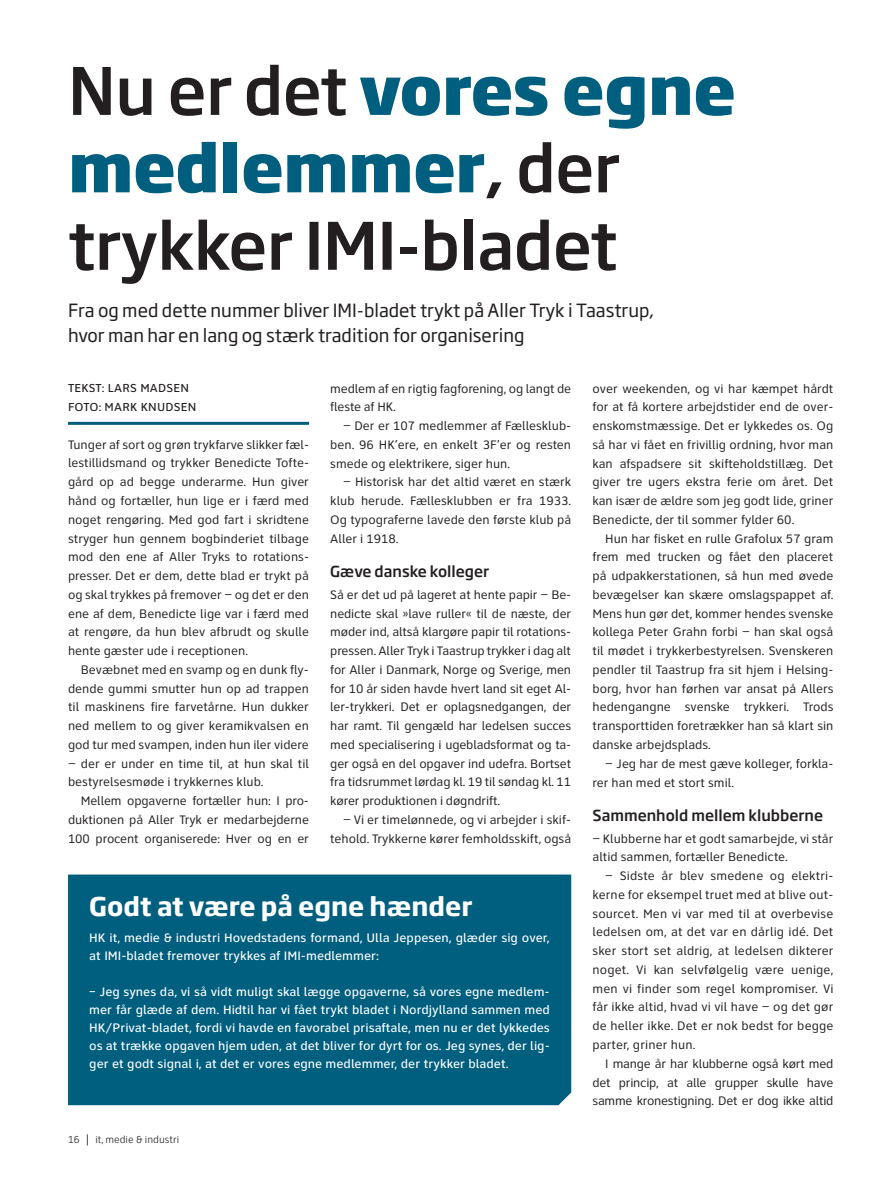
<style>
.page{position:relative;width:893px;height:1191px;background:#fff}
.page>*{position:absolute;margin:0;border:0;box-sizing:border-box;transform-origin:0 0}
.t1{font:800 64.5px/77.4px "Soho Gothic Pro";letter-spacing:-.01em;color:#005e7f}
.t2{font:500 64.5px "Soho Gothic Std";letter-spacing:-.01em;color:#231f20}
.t3{font:700 25.5px "Soho Gothic Pro";color:#fff}
.t4{font:18px/25.5px "Soho Gothic Pro";color:#231f20}
.t5{font:500 15px "Soho Gothic Std";color:#231f20}
.t6{font:12.75px/18.8px "Clearview ADA";color:#231f20;text-align:justify}
.t7{font:500 12.75px/18px "Clearview ADA";color:#fff}
.t8{font:500 12px/18.8px "Clearview ADA";letter-spacing:.02em;color:#231f20}
.t9{font:300 10.5px "Clearview ADA";color:#231f20}
.s1{font-family:"Soho Gothic Std";font-weight:500;color:#231f20}
.s2{font-size:11.85px}
</style>
<div class="page">
<hr style="left:68px;top:422px;width:241px;height:3px;background:#005e7f">
<div style="left:68px;top:874px;width:503px;height:231px;background:#005e7f"></div>
<h1 class="t1" style="left:68px;top:48px;width:669px"><span class="s1">Nu er det</span> vores egne medlemmer<span class="s1">, der</span></h1>
<h1 class="t2" style="left:68px;top:204px;width:551px">trykker IMI-bladet</h1>
<h3 class="t4" style="left:68px;top:296px;width:587px">Fra og med dette nummer bliver IMI-bladet trykt på Aller Tryk i Taastrup, hvor man har en lang og stærk tradition for organisering</h3>
<p class="t8" style="left:68px;top:378px;width:130px">TEKST: LARS MADSEN<br>FOTO: MARK KNUDSEN</p>
<p class="t6" style="left:68px;top:435px;width:242px">Tunger af sort og grøn trykfarve slikker fæl&shy;lestillidsmand og trykker Benedicte Tofte&shy;gård op ad begge underarme. Hun giver hånd og fortæller, hun lige er i færd med noget rengøring. Med god fart i skridtene stryger hun gennem bogbinderiet tilbage mod den ene af Aller Tryks to rotations&shy;presser. Det er dem, dette blad er trykt på og skal trykkes på fremover – og det er den ene af dem, Benedicte lige var i færd med at rengøre, da hun blev afbrudt og skulle hente gæster ude i receptionen.</p>
<p class="t6" style="left:68px;top:660px;width:242px;text-indent:13px">Bevæbnet med en svamp og en dunk fly&shy;dende gummi smutter hun op ad trappen til maskinens fire farvetårne. Hun dukker ned mellem to og giver keramikvalsen en god tur med svampen, inden hun iler videre</p>
<p class="t6" style="left:68px;top:754px;width:242px">– der er under en time til, at hun skal til bestyrelsesmøde i trykkernes klub.</p>
<p class="t6" style="left:68px;top:791px;width:242px;text-indent:13px">Mellem opgaverne fortæller hun: I pro&shy;duktionen på Aller Tryk er medarbejderne 100 procent organiserede: Hver og en er</p>
<p class="t6" style="left:592px;top:378px;width:242px">over weekenden, og vi har kæmpet hårdt for at få kortere arbejdstider end de over&shy;enskomstmæssige. Det er lykkedes os. Og så har vi fået en frivillig ordning, hvor man kan afspadsere sit skifteholdstillæg. Det giver tre ugers ekstra ferie om året. Det kan især de ældre som jeg godt lide, griner Benedicte, der til sommer fylder 60.</p>
<p class="t6" style="left:592px;top:529px;width:242px;text-indent:13px">Hun har fisket en rulle Grafolux 57 gram frem med trucken og fået den placeret på udpakkerstationen, så hun med øvede bevægelser kan skære omslagspappet af.<br>Mens hun gør det, kommer hendes svenske kollega Peter Grahn forbi – han skal også til mødet i trykkerbestyrelsen. Svenskeren pendler til Taastrup fra sit hjem i Helsing&shy;borg, hvor han førhen var ansat på Allers hedengangne svenske trykkeri. Trods transporttiden foretrækker han så klart sin danske arbejdsplads.</p>
<p class="t6" style="left:592px;top:754px;width:242px;text-indent:13px">– Jeg har de mest gæve kolleger, forkla&shy;rer han med et stort smil.</p>
<p class="t5" style="left:592px;top:805px;width:232px">Sammenhold mellem klubberne</p>
<p class="t6" style="left:592px;top:828px;width:242px">– Klubberne har et godt samarbejde, vi står altid sammen, fortæller Benedicte.</p>
<p class="t6" style="left:592px;top:866px;width:242px;text-indent:13px">– Sidste år blev smedene og elektri&shy;kerne for eksempel truet med at blive out&shy;sourcet. Men vi var med til at overbevise ledelsen om, at det var en dårlig idé. Det sker stort set aldrig, at ledelsen dikterer noget. Vi kan selvfølgelig være uenige, men vi finder som regel kompromiser. Vi får ikke altid, hvad vi vil have – og det gør de heller ikke. Det er nok bedst for begge parter, griner hun.</p>
<p class="t6" style="left:592px;top:1053px;width:242px;text-indent:13px">I mange år har klubberne også kørt med det princip, at alle grupper skulle have samme kronestigning. Det er dog ikke altid</p>
<p class="t6" style="left:330px;top:379px;width:242px">medlem af en rigtig fagforening, og langt de fleste af HK.</p>
<p class="t6" style="left:330px;top:416px;width:242px;text-indent:13px">– Der er 107 medlemmer af Fællesklub&shy;ben. 96 HK’ere, en enkelt 3F’er og resten smede og elektrikere, siger hun.</p>
<p class="t6" style="left:330px;top:472px;width:242px;text-indent:13px">– Historisk har det altid været en stærk klub herude. Fællesklubben er fra 1933.<br>Og typograferne lavede den første klub på Aller i 1918.</p>
<p class="t5" style="left:330px;top:562px;width:161px">Gæve danske kolleger</p>
<p class="t6" style="left:330px;top:585px;width:242px">Så er det ud på lageret at hente papir – Be&shy;nedicte skal »lave ruller« til de næste, der møder ind, altså klargøre papir til rotations&shy;pressen. Aller Tryk i Taastrup trykker i dag alt for Aller i Danmark, Norge og Sverige, men for 10 år siden havde hvert land sit eget Al&shy;ler-trykkeri. Det er oplagsnedgangen, der har ramt. Til gengæld har ledelsen succes med specialisering i ugebladsformat og ta&shy;ger også en del opgaver ind udefra. Bortset fra tidsrummet lørdag kl. 19 til søndag kl. 11 kører produktionen i døgndrift.</p>
<p class="t6" style="left:330px;top:810px;width:242px;text-align:right">– Vi er timelønnede, og vi arbejder i skif&shy;tehold. Trykkerne kører femholdsskift, også</p>
<h2 class="t3" style="left:89px;top:886px;width:385px">Godt at være på egne hænder</h2>
<p class="t7" style="left:89px;top:928px;width:462px">HK it, medie &amp; industri Hovedstadens formand, Ulla Jeppesen, glæder sig over, at IMI-bladet fremover trykkes af IMI-medlemmer:</p>
<p class="t7" style="left:89px;top:981px;width:462px;text-align:justify">– Jeg synes da, vi så vidt muligt skal lægge opgaverne, så vores egne medlem&shy;mer får glæde af dem. Hidtil har vi fået trykt bladet i Nordjylland sammen med HK/Privat-bladet, fordi vi havde en favorabel prisaftale, men nu er det lykkedes os at trække opgaven hjem uden, at det bliver for dyrt for os. Jeg synes, der lig&shy;ger et godt signal i, at det er vores egne medlemmer, der trykker bladet.</p>
<p class="t9" style="left:68px;top:1132px;width:113px">16 <span class="s2">|</span> it, medie &amp; industri</p>
</div>
